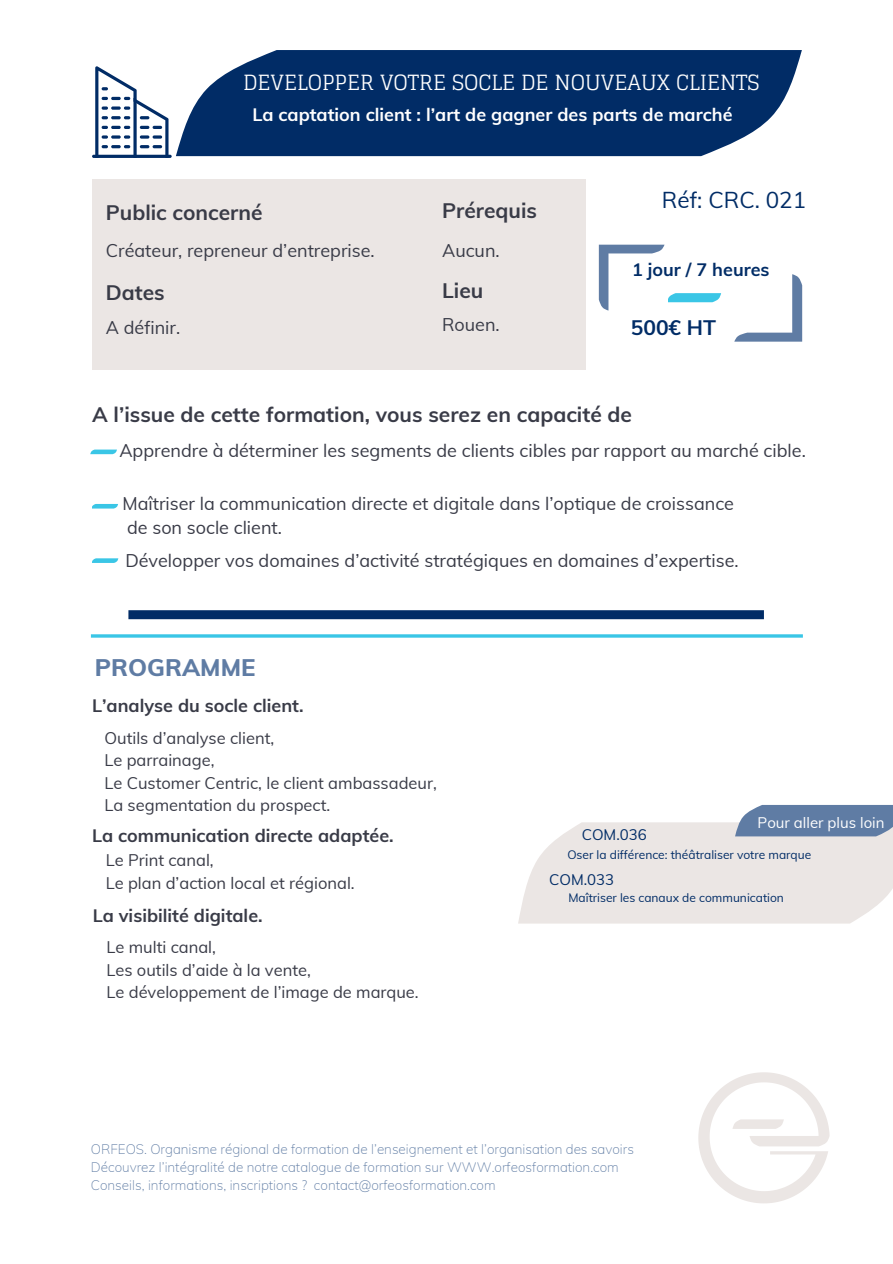
<style>
.page{position:relative;width:893px;height:1264px;background:#fff}
.page>*{position:absolute;margin:0;border:0;box-sizing:border-box;transform-origin:0 0}
.t1{font:800 24px "Muli";color:#5f7ca4}
.t2{font:22.5px "Muli";color:#012c66}
.t3{font:700 21px "Muli";color:#393b47}
.t4{font:21px "Glegoo";color:#fff}
.t5{font:700 21px "Muli";color:#012c66}
.t6{font:18px/24.8px "Muli";color:#393b47}
.t7{font:700 18px "Muli";color:#393b47}
.t8{font:700 18px "Muli";color:#fff}
.t9{font:700 18px "Muli";color:#012c66}
.t10{font:16.5px/22.5px "Muli";color:#393b47}
.t11{font:15px "Muli";color:#fff}
.t12{font:15px "Muli";color:#012c66}
.t13{font:200 13.5px/18px "Muli";color:#5f7ca4}
.t14{font:12px "Muli";color:#012c66}
</style>
<div class="page">
<svg style="left:176px;top:50px;width:625px;height:106px;background:#183f74"></svg>
<div style="left:128px;top:610px;width:635px;height:9px;background:#012c66"></div>
<hr style="left:91px;top:634px;width:711px;height:3px;background:#3ac6e6">
<svg style="left:91px;top:449px;width:26px;height:5px"></svg>
<svg style="left:92px;top:504px;width:26px;height:4px"></svg>
<svg style="left:92px;top:558px;width:26px;height:5px"></svg>
<svg style="left:734px;top:274px;width:68px;height:67px"></svg>
<hr style="left:92px;top:155px;width:80px;height:3px;background:#012c66;border-radius:2px">
<svg style="left:95px;top:66px;width:73px;height:92px"></svg>
<div style="left:92px;top:180px;width:493px;height:190px;background:#ebe6e4"></div>
<svg style="left:598px;top:245px;width:123px;height:65px"></svg>
<svg style="left:518px;top:805px;width:374px;height:118px"></svg>
<svg style="left:698px;top:1072px;width:131px;height:131px"></svg>
<p class="t4" style="left:243px;top:70px;width:518px">DEVELOPPER VOTRE SOCLE DE NOUVEAUX CLIENTS</p>
<p class="t8" style="left:252px;top:103px;width:481px">La captation client : l’art de gagner des parts de marché</p>
<p class="t3" style="left:106px;top:199px;width:158px">Public concerné</p>
<p class="t6" style="left:106px;top:238px;width:270px">Créateur, repreneur d’entreprise.</p>
<p class="t3" style="left:106px;top:279px;width:60px">Dates</p>
<p class="t6" style="left:106px;top:315px;width:76px">A définir.</p>
<p class="t3" style="left:442px;top:196px;width:96px">Prérequis</p>
<p class="t6" style="left:442px;top:238px;width:59px">Aucun.</p>
<p class="t3" style="left:442px;top:277px;width:43px">Lieu</p>
<p class="t6" style="left:442px;top:312px;width:59px">Rouen.</p>
<p class="t2" style="left:661px;top:185px;width:146px">Réf: CRC. 021</p>
<p class="t9" style="left:632px;top:258px;width:139px">1 jour / 7 heures</p>
<p class="t5" style="left:630px;top:314px;width:87px">500€ HT</p>
<p class="t3" style="left:92px;top:400px;width:541px">A l’issue de cette formation, vous serez en capacité de</p>
<p class="t6" style="left:119px;top:438px;width:688px">Apprendre à déterminer les segments de clients cibles par rapport au marché cible.</p>
<p class="t6" style="left:122px;top:490px;width:613px">Maîtriser la communication directe et digitale dans l’optique de croissance de son socle client.</p>
<p class="t6" style="left:125px;top:548px;width:614px">Développer vos domaines d’activité stratégiques en domaines d’expertise.</p>
<h1 class="t1" style="left:95px;top:652px;width:162px">PROGRAMME</h1>
<p class="t7" style="left:92px;top:693px;width:213px">L’analyse du socle client.</p>
<p class="t10" style="left:104px;top:726px;width:334px">Outils d’analyse client,<br>Le parrainage,<br>Le Customer Centric, le client ambassadeur,<br>La segmentation du prospect.</p>
<p class="t7" style="left:92px;top:823px;width:303px">La communication directe adaptée.</p>
<p class="t10" style="left:106px;top:848px;width:250px">Le Print canal,<br>Le plan d’action local et régional.</p>
<p class="t7" style="left:93px;top:903px;width:171px">La visibilité digitale.</p>
<p class="t10" style="left:106px;top:935px;width:314px">Le multi canal,<br>Les outils d’aide à la vente,<br>Le développement de l’image de marque.</p>
<p class="t11" style="left:757px;top:813px;width:128px">Pour aller plus loin</p>
<p class="t12" style="left:581px;top:825px;width:66px">COM.036</p>
<p class="t12" style="left:549px;top:869px;width:66px">COM.033</p>
<p class="t14" style="left:567px;top:846px;width:245px">Oser la différence: théâtraliser votre marque</p>
<p class="t14" style="left:568px;top:889px;width:217px">Maîtriser les canaux de communication</p>
<p class="t13" style="left:91px;top:1140px;width:544px">ORFEOS. Organisme régional de formation de l’enseignement et l’organisation des savoirs<br>Découvrez l’intégralité de notre catalogue de formation sur WWW.orfeosformation.com<br>Conseils, informations, inscriptions ? contact@orfeosformation.com</p>
</div>
